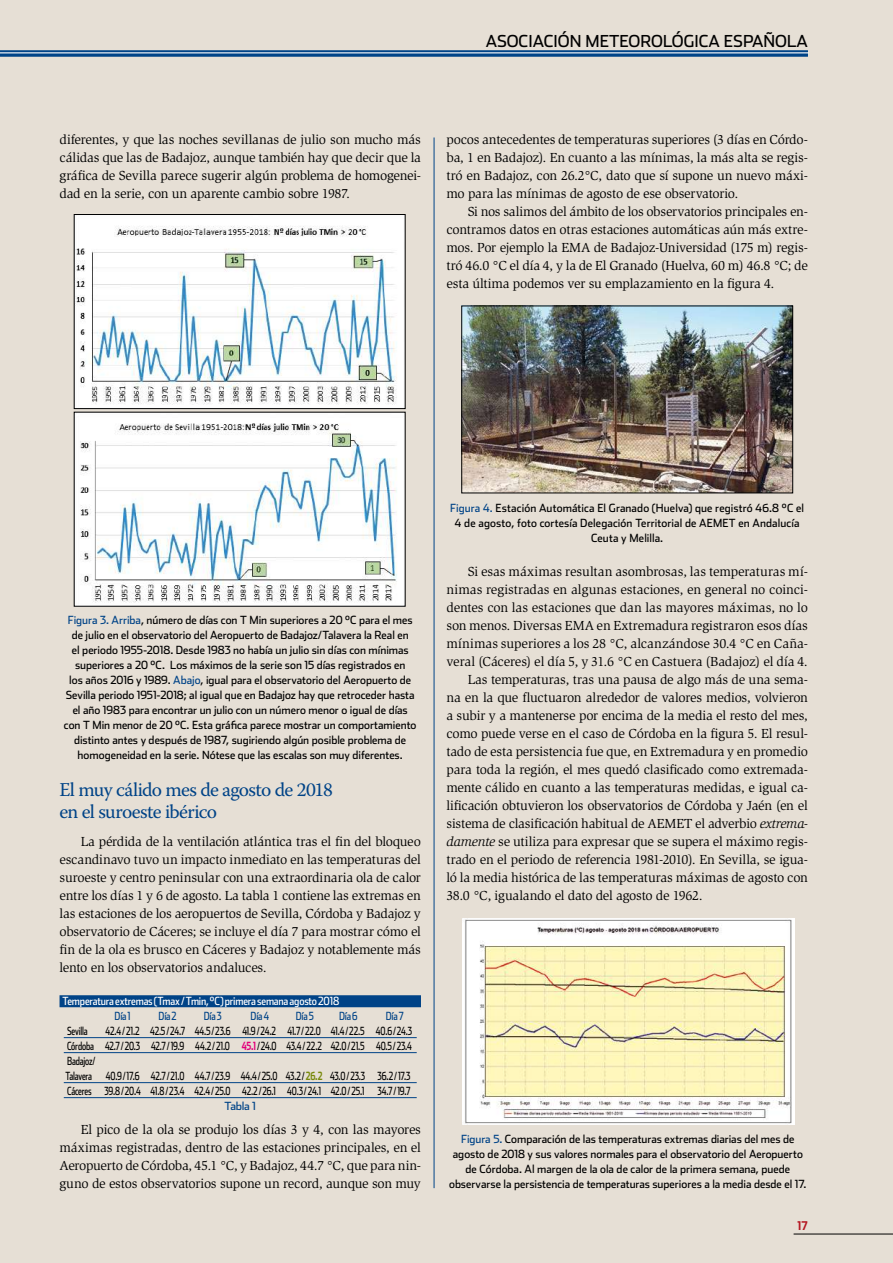
<style>
.page{position:relative;width:893px;height:1263px;background:#e6dfd5}
.page>*{position:absolute;margin:0;border:0;box-sizing:border-box;transform-origin:0 0}
.t1{font:19.5px/22.5px "Warnock Pro";letter-spacing:-.035em;color:#004387}
.t2{font:16.5px "Stainless";color:#000}
.t3{font:13.5px/18px "Slimbach Std";letter-spacing:-.015em;color:#000;text-align:justify}
.t4{font:700 12px "Stainless Cond";color:#b51621}
.t5{font:11.25px/15px "Stainless";color:#000;text-align:center;scale:.96 1}
.t6{font:11.25px/15px "Stainless Cond";letter-spacing:-.02em;color:#000;scale:.8 1}
.t7{font:11.25px "Stainless Cond";letter-spacing:-.02em;color:#fff}
.t8{font:11.25px "Stainless Cond";letter-spacing:-.02em;color:#004387;scale:.9 1}
.t9{font:11.25px "Stainless";color:#004387}
.s1{color:#004387}
.s2{font-weight:700;color:#e2007a}
.s3{font-weight:700;color:#78890b}
.s4{font-style:italic}
</style>
<div class="page">
<hr style="left:794px;top:1234px;width:99px;height:1px;background:#000">
<svg style="left:0;top:50px;width:808px;height:6px;background:#215a94"></svg>
<hr style="left:0;top:52px;width:808px;height:1px;background:#fff">
<hr style="left:434px;top:137px;width:1px;height:1051px;background:#004387">
<div style="left:60px;top:995px;width:361px;height:12px;background:#004387"></div>
<hr style="left:64px;top:1037px;width:353px;height:1px;background:#004387">
<hr style="left:64px;top:1052px;width:353px;height:1px;background:#004387">
<hr style="left:64px;top:1082px;width:353px;height:1px;background:#004387">
<hr style="left:64px;top:1097px;width:353px;height:1px;background:#004387">
<img style="left:76px;top:216px;width:327px;height:191px">
<div style="left:74px;top:214px;width:331px;height:195px;border:1px solid #000"></div>
<img style="left:76px;top:414px;width:327px;height:190px">
<img style="left:463px;top:308px;width:328px;height:183px">
<div style="left:461px;top:306px;width:332px;height:187px;border:1px solid #000"></div>
<img style="left:462px;top:918px;width:332px;height:207px">
<p class="t2" style="left:486px;top:31px;width:11px">ASOCIACIÓN</p>
<p class="t2" style="left:586px;top:31px;width:26px">METEOROLÓGICA</p>
<p class="t2" style="left:724px;top:31px;width:12px">ESPAÑOLA</p>
<p class="t3" style="left:60px;top:131px;width:363px">diferentes, y que las noches sevillanas de julio son mucho más cálidas que las de Badajoz, aunque también hay que decir que la gráfica de Sevilla parece sugerir algún problema de homogenei&shy;dad en la serie, con un aparente cambio sobre 1987.</p>
<p class="t3" style="left:446px;top:131px;width:363px">pocos antecedentes de temperaturas superiores (3 días en Córdo&shy;ba, 1 en Badajoz). En cuanto a las mínimas, la más alta se regis&shy;tró en Badajoz, con 26.2°C, dato que sí supone un nuevo máxi&shy;mo para las mínimas de agosto de ese observatorio.</p>
<p class="t3" style="left:446px;top:203px;width:363px;text-indent:21px">Si nos salimos del ámbito de los observatorios principales en&shy;contramos datos en otras estaciones automáticas aún más extre&shy;mos. Por ejemplo la EMA de Badajoz-Universidad (175 m) regis&shy;tró 46.0 °C el día 4, y la de El Granado (Huelva, 60 m) 46.8 °C; de esta última podemos ver su emplazamiento en la figura 4.</p>
<p class="t5" style="left:64px;top:612px;width:369px"><span class="s1">Figura 3. Arriba</span>, número de días con T Min superiores a 20 °C para el mes de julio en el observatorio del Aeropuerto de Badajoz/Talavera la Real en<br>el periodo 1955-2018. Desde 1983 no había un julio sin días con mínimas superiores a 20 °C. Los máximos de la serie son 15 días registrados en<br>los años 2016 y 1989. <span class="s1">Abajo</span>, igual para el observatorio del Aeropuerto de Sevilla periodo 1951-2018; al igual que en Badajoz hay que retroceder hasta el año 1983 para encontrar un julio con un número menor o igual de días con T Min menor de 20 °C. Esta gráfica parece mostrar un comportamiento distinto antes y después de 1987, sugiriendo algún posible problema de homogeneidad en la serie. Nótese que las escalas son muy diferentes.</p>
<h1 class="t1" style="left:60px;top:778px;width:275px">El muy cálido mes de agosto de 2018 en el suroeste ibérico</h1>
<p class="t3" style="left:60px;top:833px;width:363px;text-indent:21px">La pérdida de la ventilación atlántica tras el fin del bloqueo escandinavo tuvo un impacto inmediato en las temperaturas del suroeste y centro peninsular con una extraordinaria ola de calor entre los días 1 y 6 de agosto. La tabla 1 contiene las extremas en las estaciones de los aeropuertos de Sevilla, Córdoba y Badajoz y observatorio de Cáceres; se incluye el día 7 para mostrar cómo el fin de la ola es brusco en Cáceres y Badajoz y notablemente más lento en los observatorios andaluces.</p>
<p class="t7" style="left:62px;top:994px;width:278px">Temperatura extremas (Tmax / Tmin, °C) primera semana agosto 2018</p>
<p class="t8" style="left:115px;top:1009px;width:20px">Día 1</p>
<p class="t8" style="left:159px;top:1009px;width:22px">Día 2</p>
<p class="t8" style="left:204px;top:1009px;width:21px">Día 3</p>
<p class="t8" style="left:251px;top:1009px;width:22px">Día 4</p>
<p class="t8" style="left:296px;top:1009px;width:22px">Día 5</p>
<p class="t8" style="left:339px;top:1009px;width:22px">Día 6</p>
<p class="t8" style="left:386px;top:1009px;width:21px">Día 7</p>
<p class="t6" style="left:67px;top:1024px;width:27px">Sevilla</p>
<p class="t6" style="left:65px;top:1024px;width:435px;text-indent:40px">42.4 / 21.2 42.5 / 24.7 44.5 / 23.6 41.9 / 24.2 41.7 / 22.0 41.4 / 22.5 40.6 / 24.3<br>Córdoba 42.7 / 20.3 42.7 / 19.9 44.2 / 21.0 <span class="s2">45.1</span> / 24.0 43.4 / 22.2 42.0 / 21.5 40.5 / 23.4<br>Badajoz/<br>Talavera 40.9 / 17.6 42.7 / 21.0 44.7 / 23.9 44.4 / 25.0 43.2 / <span class="s3">26.2</span> 43.0 / 23.3 36.2 / 17.3<br>Cáceres 39.8 / 20.4 41.8 / 23.4 42.4 / 25.0 42.2 / 26.1 40.3 / 24.1 42.0 / 25.1 34.7 / 19.7</p>
<p class="t9" style="left:225px;top:1099px;width:33px">Tabla 1</p>
<p class="t3" style="left:60px;top:1121px;width:363px;text-indent:21px">El pico de la ola se produjo los días 3 y 4, con las mayores máximas registradas, dentro de las estaciones principales, en el Aeropuerto de Córdoba, 45.1 °C, y Badajoz, 44.7 °C, que para nin&shy;guno de estos observatorios supone un record, aunque son muy</p>
<p class="t5" style="left:450px;top:501px;width:370px"><span class="s1">Figura 4.</span> Estación Automática El Granado (Huelva) que registró 46.8 °C el<br>4 de agosto, foto cortesía Delegación Territorial de AEMET en Andalucía<br>Ceuta y Melilla.</p>
<p class="t3" style="left:468px;top:563px;width:342px">Si esas máximas resultan asombrosas, las temperaturas mí-</p>
<p class="t3" style="left:446px;top:581px;width:363px">nimas registradas en algunas estaciones, en general no coinci-</p>
<p class="t3" style="left:446px;top:599px;width:363px">dentes con las estaciones que dan las mayores máximas, no lo</p>
<p class="t3" style="left:446px;top:617px;width:363px">son menos. Diversas EMA en Extremadura registraron esos días</p>
<p class="t3" style="left:446px;top:635px;width:363px">mínimas superiores a los 28 °C, alcanzándose 30.4 °C en Caña-</p>
<p class="t3" style="left:446px;top:653px;width:363px">veral (Cáceres) el día 5, y 31.6 °C en Castuera (Badajoz) el día 4.</p>
<p class="t3" style="left:468px;top:670px;width:342px">Las temperaturas, tras una pausa de algo más de una sema-</p>
<p class="t3" style="left:446px;top:688px;width:363px">na en la que fluctuaron alrededor de valores medios, volvieron</p>
<p class="t3" style="left:446px;top:706px;width:363px">a subir y a mantenerse por encima de la media el resto del mes,</p>
<p class="t3" style="left:446px;top:724px;width:363px">como puede verse en el caso de Córdoba en la figura 5. El resul-</p>
<p class="t3" style="left:446px;top:742px;width:363px">tado de esta persistencia fue que, en Extremadura y en promedio</p>
<p class="t3" style="left:446px;top:760px;width:363px">para toda la región, el mes quedó clasificado como extremada-</p>
<p class="t3" style="left:446px;top:778px;width:363px">mente cálido en cuanto a las temperaturas medidas, e igual ca-</p>
<p class="t3" style="left:446px;top:796px;width:363px">lificación obtuvieron los observatorios de Córdoba y Jaén (en el</p>
<p class="t3" style="left:446px;top:814px;width:363px">sistema de clasificación habitual de AEMET el adverbio <span class="s4">extrema-</span></p>
<p class="t3" style="left:446px;top:832px;width:363px"><span class="s4">damente</span> se utiliza para expresar que se supera el máximo regis-</p>
<p class="t3" style="left:446px;top:850px;width:363px">trado en el periodo de referencia 1981-2010). En Sevilla, se igua-</p>
<p class="t3" style="left:446px;top:868px;width:363px">ló la media histórica de las temperaturas máximas de agosto con</p>
<p class="t3" style="left:446px;top:886px;width:258px">38.0 °C, igualando el dato del agosto de 1962.</p>
<p class="t5" style="left:449px;top:1131px;width:374px"><span class="s1">Figura 5.</span> Comparación de las temperaturas extremas diarias del mes de agosto de 2018 y sus valores normales para el observatorio del Aeropuerto de Córdoba. Al margen de la ola de calor de la primera semana, puede observarse la persistencia de temperaturas superiores a la media desde el 17.</p>
<p class="t4" style="left:797px;top:1218px;width:12px">17</p>
</div>
